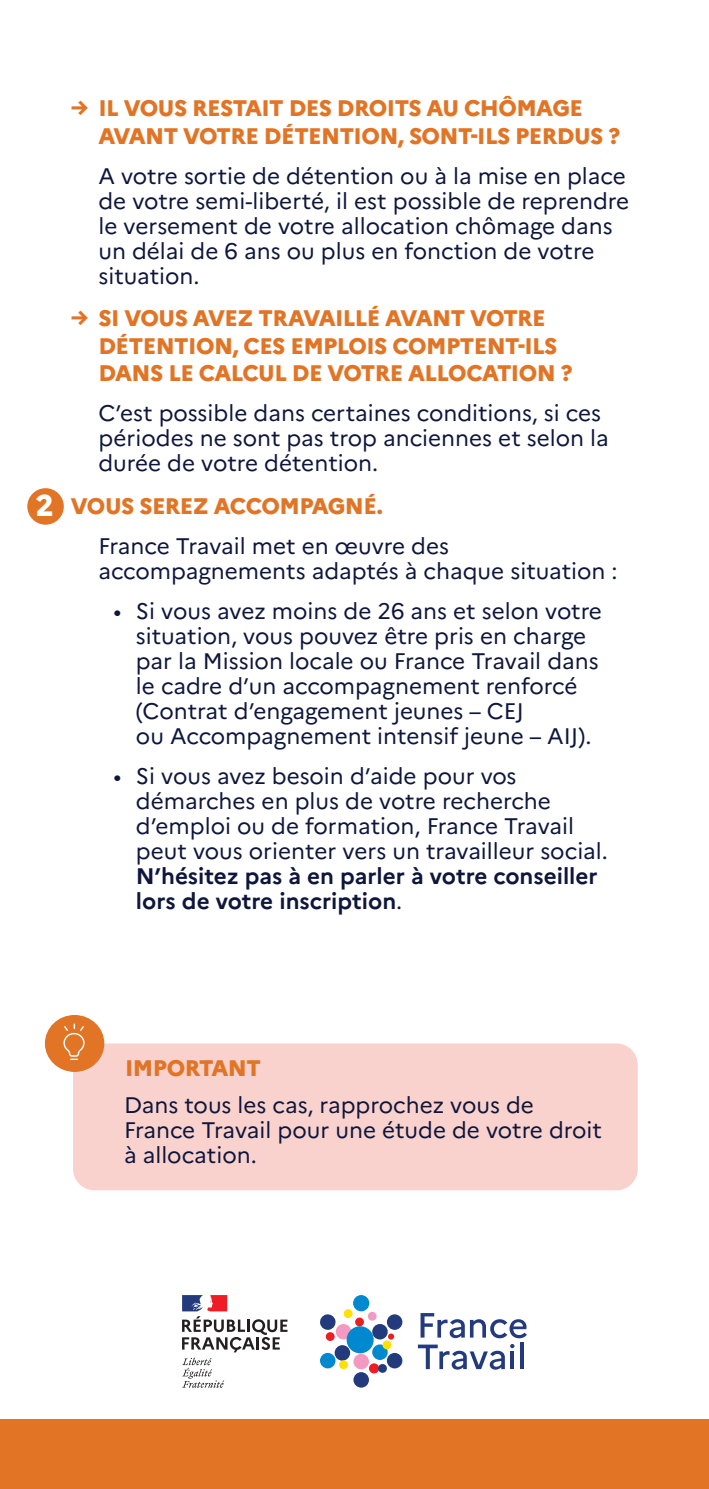
<style>
.page{position:relative;width:709px;height:1489px;background:#fff}
.page>*{position:absolute;margin:0;border:0;box-sizing:border-box;transform-origin:0 0}
.t1{font:800 30px "Marianne";color:#fff}
.t2{font:22.5px/25px "Marianne";color:#0e163c}
.t3{font:800 22.5px/27.5px "Marianne";letter-spacing:-.025em;color:#e17425}
.t4{font:700 22.5px/25px "Marianne";color:#0e163c}
.s1{font-weight:400}
</style>
<div class="page">
<div style="left:0;top:1419px;width:709px;height:69px;background:#e17425"></div>
<div style="left:387px;top:1352px;width:15px;height:16px;background:#233b7d;border-radius:50%"></div>
<div style="left:336px;top:1323px;width:15px;height:16px;background:#f499c2;border-radius:50%"></div>
<div style="left:372px;top:1344px;width:16px;height:15px;background:#0089cf;border-radius:50%"></div>
<div style="left:353px;top:1353px;width:16px;height:16px;background:#f499c2;border-radius:50%"></div>
<div style="left:353px;top:1371px;width:16px;height:16px;background:#233b7d;border-radius:50%"></div>
<div style="left:387px;top:1314px;width:15px;height:15px;background:#233b7d;border-radius:50%"></div>
<div style="left:372px;top:1323px;width:16px;height:16px;background:#233b7d;border-radius:50%"></div>
<svg style="left:334px;top:1344px;width:16px;height:16px"></svg>
<svg style="left:320px;top:1314px;width:16px;height:16px"></svg>
<svg style="left:325px;top:1331px;width:10px;height:10px"></svg>
<svg style="left:368px;top:1362px;width:11px;height:11px"></svg>
<svg style="left:388px;top:1333px;width:6px;height:6px"></svg>
<div style="left:355px;top:1317px;width:9px;height:9px;background:#ee1d23;border-radius:50%"></div>
<svg style="left:367px;top:1311px;width:10px;height:9px"></svg>
<svg style="left:339px;top:1359px;width:9px;height:10px"></svg>
<svg style="left:382px;top:1339px;width:9px;height:10px"></svg>
<svg style="left:377px;top:1364px;width:10px;height:9px"></svg>
<svg style="left:343px;top:1308px;width:10px;height:10px"></svg>
<div style="left:353px;top:1294px;width:16px;height:17px;background:#0089cf;border-radius:50%"></div>
<div style="left:320px;top:1352px;width:15px;height:16px;background:#0089cf;border-radius:50%"></div>
<div style="left:346px;top:1326px;width:28px;height:27px;background:#0089cf;border-radius:50%"></div>
<svg style="left:418px;top:1313px;width:109px;height:56px"></svg>
<svg style="left:182px;top:1295px;width:105px;height:92px"></svg>
<div style="left:27px;top:488px;width:37px;height:36px;background:#e17425;border-radius:50%"></div>
<div style="left:73px;top:1043px;width:564px;height:147px;background:#f9d2cd;border-radius:21px"></div>
<div style="left:45px;top:1014px;width:59px;height:57px;background:#e17425;border-radius:50%"></div>
<svg style="left:63px;top:1023px;width:22px;height:37px"></svg>
<h1 class="t1" style="left:36px;top:482px;width:19px">2</h1>
<p class="t3" style="left:98px;top:93px;width:523px;text-indent:-27px">→ IL VOUS RESTAIT DES DROITS AU CHÔMAGE<br>AVANT VOTRE DÉTENTION, SONT-ILS PERDUS ?</p>
<p class="t2" style="left:98px;top:161px;width:532px">A votre sortie de détention ou à la mise en place de votre semi-liberté, il est possible de reprendre le versement de votre allocation chômage dans un délai de 6 ans ou plus en fonction de votre situation.</p>
<p class="t3" style="left:98px;top:303px;width:475px;text-indent:-27px">→ SI VOUS AVEZ TRAVAILLÉ AVANT VOTRE<br>DÉTENTION, CES EMPLOIS COMPTENT-ILS<br>DANS LE CALCUL DE VOTRE ALLOCATION ?</p>
<p class="t2" style="left:98px;top:399px;width:512px">C’est possible dans certaines conditions, si ces périodes ne sont pas trop anciennes et selon la durée de votre détention.</p>
<p class="t3" style="left:71px;top:490px;width:313px">VOUS SEREZ ACCOMPAGNÉ.</p>
<p class="t2" style="left:98px;top:531px;width:521px">France Travail met en œuvre des accompagnements adaptés à chaque situation :</p>
<p class="t2" style="left:136px;top:596px;width:467px;text-indent:-22px">• Si vous avez moins de 26 ans et selon votre situation, vous pouvez être pris en charge par la Mission locale ou France Travail dans le cadre d’un accompagnement renforcé (Contrat d’engagement jeunes – CEJ<br>ou Accompagnement intensif jeune – AIJ).</p>
<p class="t2" style="left:136px;top:761px;width:473px;text-indent:-22px">• Si vous avez besoin d’aide pour vos démarches en plus de votre recherche d’emploi ou de formation, France Travail peut vous orienter vers un travailleur social.</p>
<p class="t4" style="left:136px;top:861px;width:463px">N’hésitez pas à en parler à votre conseiller lors de votre inscription<span class="s1">.</span></p>
<p class="t3" style="left:125px;top:1051px;width:137px">IMPORTANT</p>
<p class="t2" style="left:124px;top:1090px;width:479px">Dans tous les cas, rapprochez vous de<br>France Travail pour une étude de votre droit à allocation.</p>
</div>
